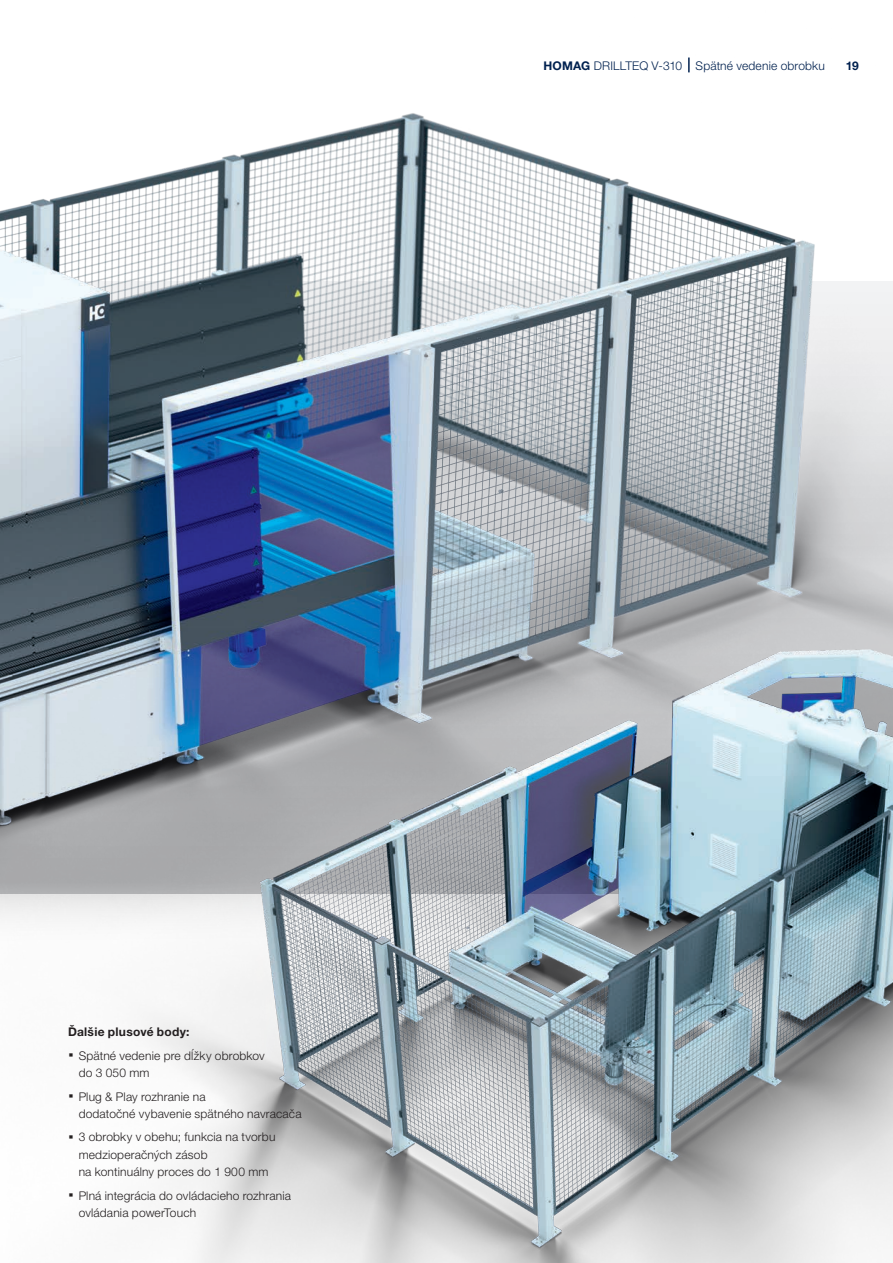
<style>
.page{position:relative;width:893px;height:1263px;background:#fff}
.page>*{position:absolute;margin:0;border:0;box-sizing:border-box;transform-origin:0 0}
.t1{font:300 12px/23.7px "Helvetica Neue LTW1 G";letter-spacing:.015em;color:#231f20}
.t2{font:300 12px "Helvetica Neue LTW1 G";letter-spacing:.015em;color:#00214f}
.t3{font:700 12px "Helvetica Neue LTW1 G";color:#00214f}
.s1{font-weight:700}
.s2{font-weight:700;font-size:21px}
</style>
<div class="page">
<img style="left:0;top:57px;width:893px;height:571px">
<img style="left:0;top:628px;width:893px;height:635px">
<svg style="left:688px;top:58px;width:2px;height:14px"></svg>
<p class="t2" style="left:543px;top:58px;width:283px"><span class="s1">HOMAG</span> DRILLTEQ V-310 Spätné vedenie obrobku</p>
<p class="t3" style="left:846px;top:58px;width:15px">19</p>
<p class="t1" style="left:68px;top:1020px;width:198px"><span class="s1">Ďalšie plusové body:<br></span><span class="s2">·</span> Spätné vedenie pre dĺžky obrobkov</p>
<p class="t1" style="left:68px;top:1061px;width:139px;text-indent:11px">do 3 050 mm<br><span class="s2">·</span> Plug &amp; Play rozhranie na</p>
<p class="t1" style="left:68px;top:1101px;width:235px;text-indent:11px">dodatočné vybavenie spätného navracača <span class="s2">·</span> 3 obrobky v obehu; funkcia na tvorbu</p>
<p class="t1" style="left:79px;top:1146px;width:191px;line-height:17.2px">medzioperačných zásob<br>na kontinuálny proces do 1 900 mm</p>
<p class="t1" style="left:79px;top:1186px;width:214px;line-height:17.2px;text-indent:-11px"><span class="s2">·</span> Plná integrácia do ovládacieho rozhrania ovládania powerTouch</p>
</div>
